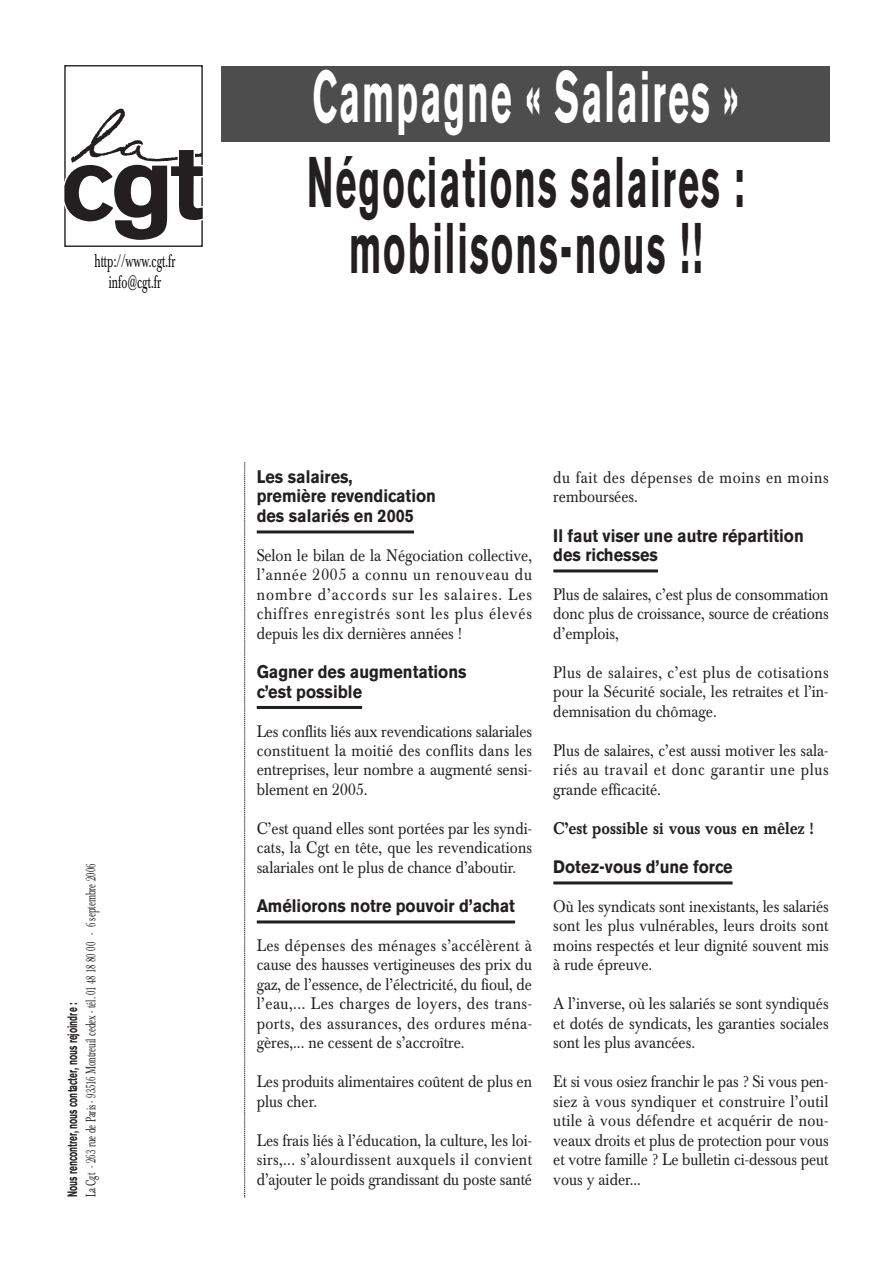
<style>
.page{position:relative;width:893px;height:1263px;background:#fff}
.page>*{position:absolute;margin:0;border:0;box-sizing:border-box;transform-origin:0 0}
.t1{font:700 72px "Akzidenz Grotesk BE";letter-spacing:.055em;color:#fff;scale:.5 1}
.t2{font:700 70.95px/66px "Akzidenz Grotesk BE";letter-spacing:.055em;color:#231f20;text-align:center;scale:.51 1}
.t3{font:700 18px/19.5px "Akzidenz Grotesk BE";color:#231f20;scale:.9 1}
.t4{font:18px/21px "Baskerville BE";color:#000;text-align:center;scale:.61 1}
.t5{font:16.5px/19.5px "Baskerville BE";color:#231f20;text-align:justify;scale:.9 1}
.t6{font:16.5px/19.5px "Baskerville BE";letter-spacing:.04em;color:#231f20;scale:.9 1}
.t7{font:500 16.5px "Baskerville BE";color:#231f20;scale:.9 1}
.t8{font:13.5px/18px "Baskerville BE";color:#231f20;scale:.61 1}
.s1{font-family:"Akzidenz Grotesk BE";font-weight:700}
</style>
<div class="page">
<svg style="left:244px;top:462px;width:1px;height:736px"></svg>
<hr style="left:257px;top:530px;width:157px;height:3px;background:#231f20">
<hr style="left:257px;top:706px;width:105px;height:3px;background:#231f20">
<hr style="left:257px;top:920px;width:258px;height:3px;background:#231f20">
<hr style="left:553px;top:569px;width:105px;height:3px;background:#231f20">
<hr style="left:553px;top:881px;width:179px;height:3px;background:#231f20">
<svg style="left:64px;top:65px;width:139px;height:182px"></svg>
<div style="left:221px;top:66px;width:608px;height:76px;background:#4d4d4d"></div>
<p class="t4" style="left:94px;top:252px;width:134px">http://www.cgt.fr info@cgt.fr</p>
<p class="t8" style="left:65px;top:1197px;width:549px;rotate:-90deg"><span class="s1">Nous rencontrer, nous contacter, nous rejoindre :<br></span>La Cgt - 263 rue de Paris - 93516 Montreuil cedex - tél. 01 48 18 80 00 - 6 septembre 2006</p>
<p class="t1" style="left:312px;top:71px;width:853px">Campagne « Salaires »</p>
<p class="t2" style="left:307px;top:156px;width:858px">Négociations salaires : mobilisons-nous !!</p>
<p class="t3" style="left:257px;top:469px;width:201px">Les salaires,<br>première revendication des salariés en 2005</p>
<p class="t5" style="left:257px;top:547px;width:307px">Selon le bilan de la Négociation collective, l’année 2005 a connu un renouveau du nombre d’accords sur les salaires. Les chiffres enregistrés sont les plus élevés depuis les dix dernières années !</p>
<p class="t3" style="left:257px;top:664px;width:235px">Gagner des augmentations c’est possible</p>
<p class="t5" style="left:257px;top:723px;width:307px">Les conflits liés aux revendications salariales constituent la moitié des conflits dans les entreprises, leur nombre a augmenté sensi&shy;blement en 2005.</p>
<p class="t5" style="left:257px;top:820px;width:307px">C’est quand elles sont portées par les syndi&shy;cats, la Cgt en tête, que les revendications salariales ont le plus de chance d’aboutir.</p>
<p class="t3" style="left:257px;top:898px;width:288px">Améliorons notre pouvoir d’achat</p>
<p class="t5" style="left:257px;top:937px;width:307px">Les dépenses des ménages s’accélèrent à cause des hausses vertigineuses des prix du gaz, de l’essence, de l’électricité, du fioul, de l’eau,... Les charges de loyers, des trans&shy;ports, des assurances, des ordures ména&shy;gères,... ne cessent de s’accroître.</p>
<p class="t5" style="left:257px;top:1074px;width:307px">Les produits alimentaires coûtent de plus en plus cher.</p>
<p class="t5" style="left:257px;top:1132px;width:307px">Les frais liés à l’éducation, la culture, les loi&shy;sirs,... s’alourdissent auxquels il convient d’ajouter le poids grandissant du poste santé</p>
<p class="t6" style="left:553px;top:469px;width:307px">du fait des dépenses de moins en moins remboursées.</p>
<p class="t3" style="left:553px;top:527px;width:280px">Il faut viser une autre répartition des richesses</p>
<p class="t5" style="left:553px;top:586px;width:307px">Plus de salaires, c’est plus de consommation donc plus de croissance, source de créations d’emplois,</p>
<p class="t5" style="left:553px;top:664px;width:307px">Plus de salaires, c’est plus de cotisations pour la Sécurité sociale, les retraites et l’in&shy;demnisation du chômage.</p>
<p class="t5" style="left:553px;top:742px;width:307px">Plus de salaires, c’est aussi motiver les sala&shy;riés au travail et donc garantir une plus grande efficacité.</p>
<p class="t7" style="left:553px;top:822px;width:291px">C’est possible si vous vous en mêlez !</p>
<p class="t3" style="left:553px;top:859px;width:201px">Dotez-vous d’une force</p>
<p class="t5" style="left:553px;top:898px;width:307px">Où les syndicats sont inexistants, les salariés sont les plus vulnérables, leurs droits sont moins respectés et leur dignité souvent mis à rude épreuve.</p>
<p class="t5" style="left:553px;top:996px;width:307px">A l’inverse, où les salariés se sont syndiqués et dotés de syndicats, les garanties sociales sont les plus avancées.</p>
<p class="t5" style="left:553px;top:1074px;width:307px">Et si vous osiez franchir le pas ? Si vous pen&shy;siez à vous syndiquer et construire l’outil utile à vous défendre et acquérir de nou&shy;veaux droits et plus de protection pour vous et votre famille ? Le bulletin ci-dessous peut vous y aider...</p>
</div>
